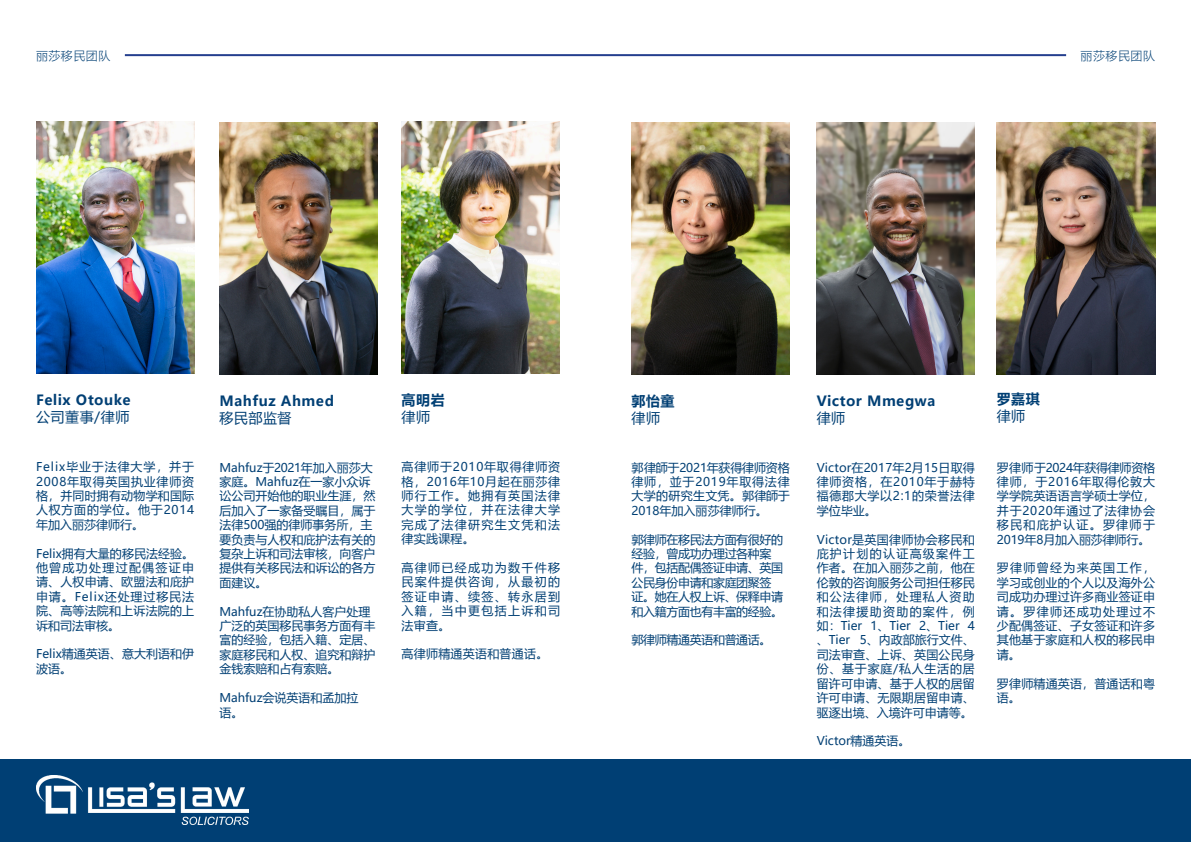
<style>
.page{position:relative;width:1191px;height:842px;background:#fff}
.page>*{position:absolute;margin:0;border:0;box-sizing:border-box;transform-origin:0 0}
.t1{font:700 14px "Microsoft Ya Hei UI";letter-spacing:.04em;color:#003f74}
.t2{font:14px "Microsoft Ya Hei UI";letter-spacing:.04em;color:#003f74}
.t3{font:12px/14.4px "Microsoft Ya Hei UI";letter-spacing:.015em;color:#003f74;text-align:justify}
.t4{font:12px/14.4px "Microsoft Ya Hei UI";letter-spacing:-.03em;color:#003f74}
.t5{font:12px "Microsoft Ya Hei UI Light";letter-spacing:.04em;color:#003f74}
</style>
<div class="page">
<img style="left:36px;top:122px;width:158px;height:252px">
<div style="left:0;top:759px;width:1191px;height:83px;background:#003f74"></div>
<img style="left:36px;top:775px;width:212px;height:50px">
<hr style="left:125px;top:54px;width:941px;height:2px;background:#253f8e">
<img style="left:219px;top:122px;width:158px;height:253px">
<img style="left:401px;top:122px;width:159px;height:252px">
<img style="left:631px;top:122px;width:158px;height:253px">
<img style="left:816px;top:122px;width:158px;height:253px">
<img style="left:997px;top:122px;width:158px;height:253px">
<p class="t5" style="left:36px;top:48px;width:76px">丽莎移民团队</p>
<p class="t5" style="left:1080px;top:48px;width:76px">丽莎移民团队</p>
<p class="t1" style="left:36px;top:390px;width:96px">Felix Otouke</p>
<p class="t2" style="left:36px;top:407px;width:95px">公司董事/律师</p>
<p class="t3" style="left:36px;top:459px;width:160px">Felix毕业于法律大学，并于2008年取得英国执业律师资格，并同时拥有动物学和国际人权方面的学位。他于2014年加入丽莎律师行。</p>
<p class="t3" style="left:36px;top:546px;width:160px">Felix拥有大量的移民法经验。他曾成功处理过配偶签证申请、人权申请、欧盟法和庇护申请。Felix还处理过移民法院、高等法院和上诉法院的上诉和司法审核。</p>
<p class="t3" style="left:36px;top:646px;width:160px">Felix精通英语、意大利语和伊波语。</p>
<p class="t1" style="left:219px;top:391px;width:116px">Mahfuz Ahmed</p>
<p class="t2" style="left:219px;top:408px;width:74px">移民部监督</p>
<p class="t3" style="left:219px;top:460px;width:157px;text-align:left">Mahfuz于2021年加入丽莎大家庭。Mahfuz在一家小众诉讼公司开始他的职业生涯，然后加入了一家备受瞩目，属于法律500强的律师事务所，主要负责与人权和庇护法有关的复杂上诉和司法审核，向客户提供有关移民法和诉讼的各方面建议。</p>
<p class="t3" style="left:219px;top:604px;width:157px;text-align:left">Mahfuz在协助私人客户处理广泛的英国移民事务方面有丰富的经验，包括入籍、定居、家庭移民和人权、追究和辩护金钱索赔和占有索赔。</p>
<p class="t3" style="left:219px;top:690px;width:141px">Mahfuz会说英语和孟加拉语。</p>
<p class="t1" style="left:401px;top:390px;width:45px">高明岩</p>
<p class="t2" style="left:401px;top:408px;width:30px">律师</p>
<p class="t3" style="left:401px;top:459px;width:160px">高律师于2010年取得律师资格，2016年10月起在丽莎律师行工作。她拥有英国法律大学的学位，并在法律大学完成了法律研究生文凭和法律实践课程。</p>
<p class="t3" style="left:401px;top:560px;width:160px">高律师已经成功为数千件移民案件提供咨询，从最初的签证申请、续签、转永居到入籍，当中更包括上诉和司法审查。</p>
<p class="t3" style="left:401px;top:646px;width:148px">高律师精通英语和普通话。</p>
<p class="t1" style="left:631px;top:391px;width:45px">郭怡童</p>
<p class="t2" style="left:631px;top:409px;width:30px">律师</p>
<p class="t3" style="left:631px;top:460px;width:160px">郭律師于2021年获得律师资格律师，並于2019年取得法律大学的研究生文凭。郭律師于2018年加入丽莎律师行。</p>
<p class="t4" style="left:631px;top:532px;width:153px">郭律师在移民法方面有很好的经验，曾成功办理过各种案件，包括配偶签证申请、英国公民身份申请和家庭团聚签证。她在人权上诉、保释申请和入籍方面也有丰富的经验。</p>
<p class="t4" style="left:631px;top:633px;width:142px">郭律师精通英语和普通话。</p>
<p class="t1" style="left:816px;top:391px;width:120px">Victor Mmegwa</p>
<p class="t2" style="left:816px;top:408px;width:30px">律师</p>
<p class="t3" style="left:816px;top:460px;width:160px">Victor在2017年2月15日取得律师资格，在2010年于赫特福德郡大学以2:1的荣誉法律学位毕业。</p>
<p class="t3" style="left:816px;top:532px;width:160px">Victor是英国律师协会移民和庇护计划的认证高级案件工作者。在加入丽莎之前，他在伦敦的咨询服务公司担任移民和公法律师，处理私人资助和法律援助资助的案件，例如：Tier 1、Tier 2、Tier 4、Tier 5、内政部旅行文件、司法审查、上诉、英国公民身份、基于家庭/私人生活的居留许可申请、基于人权的居留许可申请、无限期居留申请、驱逐出境、入境许可申请等。</p>
<p class="t3" style="left:816px;top:733px;width:95px">Victor精通英语。</p>
<p class="t1" style="left:996px;top:389px;width:45px">罗嘉琪</p>
<p class="t2" style="left:996px;top:406px;width:30px">律师</p>
<p class="t3" style="left:997px;top:460px;width:160px">罗律师于2024年获得律师资格律师，于2016年取得伦敦大学学院英语语言学硕士学位，并于2020年通过了法律协会移民和庇护认证。罗律师于2019年8月加入丽莎律师行。</p>
<p class="t3" style="left:997px;top:561px;width:160px">罗律师曾经为来英国工作，学习或创业的个人以及海外公司成功办理过许多商业签证申请。罗律师还成功处理过不少配偶签证、子女签证和许多其他基于家庭和人权的移民申请。</p>
<p class="t3" style="left:997px;top:676px;width:160px">罗律师精通英语，普通话和粤语。</p>
</div>
